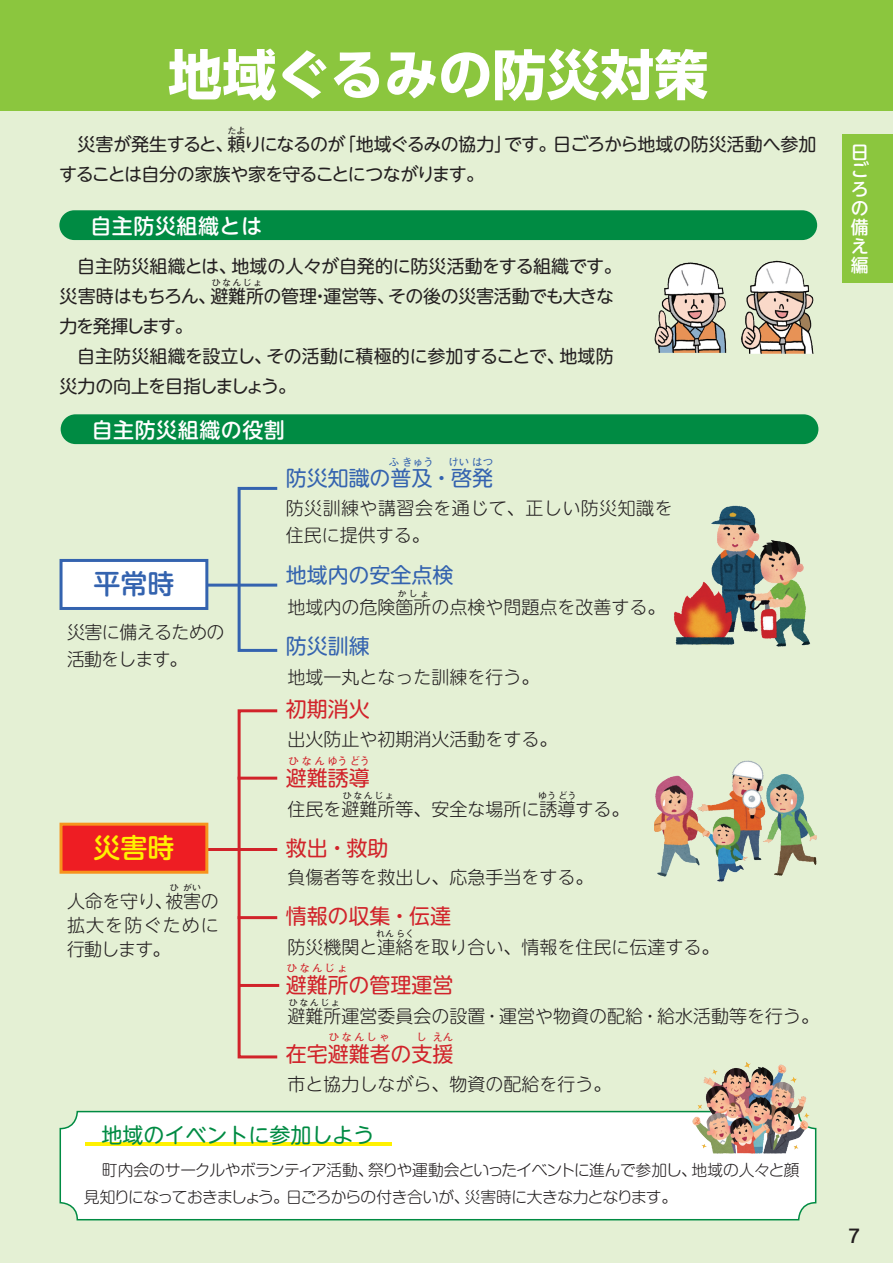
<style>
.page{position:relative;width:893px;height:1263px;background:#e4f0d4}
.page>*{position:absolute;margin:0;border:0;box-sizing:border-box;transform-origin:0 0}
.t1{font:700 54px "UD Shin Go Pro";color:#fff}
.t2{font:500 27px "UD Shin M Go Pro";color:#3463af}
.t3{font:500 27px "UD Shin M Go Pro";color:#fff101}
.t4{font:21px "UD Shin M Go Pro";color:#d1232a}
.t5{font:21px "UD Shin M Go Pro";color:#3463af}
.t6{font:500 21px "UD Shin M Go Pro";letter-spacing:.025em;color:#fff}
.t7{font:21px "UD Shin M Go Pro";color:#008b43}
.t8{font:300 18px "UD Shin M Go Pro";color:#231f20}
.t9{font:18px/30px "UD Shin M Go Pro";letter-spacing:-.02em;color:#231f20}
.t10{font:300 18px/27px "UD Shin M Go Pro";letter-spacing:.025em;color:#231f20}
.t11{font:18px "UD Shin M Go Pro";letter-spacing:-.05em;color:#231f20}
.t12{font:300 18px/27px "UD Shin M Go Pro";letter-spacing:-.03em;color:#231f20}
.t13{font:18px "UD Shin M Go Pro";letter-spacing:-.055em;color:#231f20}
.t14{font:300 18px/24px "UD Shin M Go Pro";letter-spacing:.065em;color:#231f20}
.t15{font:300 18px "UD Shin M Go Pro";letter-spacing:-.02em;color:#231f20}
.t16{font:18px "UD Shin M Go Pro";letter-spacing:-.09em;color:#231f20}
.t17{font:500 18px/18.9px "UD Shin M Go Pro";color:#fff}
.t18{font:18px "Ntoday Std Medium KS";color:#231f20}
.t19{font:300 15.75px/27px "P Shin M Go Pr 6 N";letter-spacing:-.035em;color:#231f20}
.t20{font:300 10.5px "PUD Shin Go Pr 6 N";letter-spacing:.2em;color:#d1232a}
.t21{font:300 10.5px "PUD Shin Go Pr 6 N";color:#3463af}
.t22{font:9px "PUD Shin Go Pr 6 N";letter-spacing:.16em;color:#231f20}
</style>
<div class="page">
<div style="left:0;top:0;width:893px;height:111px;background:#8bc63e"></div>
<div style="left:842px;top:134px;width:51px;height:149px;background:#8bc63e"></div>
<div style="left:60px;top:1111px;width:756px;height:109px;background:#fff;border-radius:17px"></div>
<div style="left:60px;top:1111px;width:756px;height:109px;border:2px solid #008b43;border-radius:17px"></div>
<img style="left:654px;top:262px;width:73px;height:91px">
<img style="left:741px;top:261px;width:73px;height:93px">
<div style="left:238px;top:487px;width:41px;height:165px;border:3px solid #3463af"></div>
<div style="left:61px;top:560px;width:146px;height:48px;background:#fff"></div>
<div style="left:60px;top:559px;width:148px;height:51px;border:3px solid #3463af"></div>
<hr style="left:207px;top:584px;width:70px;height:3px;background:#3463af">
<img style="left:654px;top:760px;width:163px;height:122px">
<img style="left:674px;top:505px;width:136px;height:142px">
<img style="left:691px;top:1062px;width:119px;height:92px">
<div style="left:238px;top:709px;width:41px;height:349px;border:3px solid #d1232a"></div>
<hr style="left:238px;top:916px;width:39px;height:3px;background:#d1232a">
<hr style="left:238px;top:777px;width:39px;height:3px;background:#d1232a">
<hr style="left:205px;top:848px;width:72px;height:3px;background:#d1232a">
<div style="left:61px;top:824px;width:146px;height:48px;background:#ee1d23"></div>
<div style="left:60px;top:823px;width:148px;height:51px;border:3px solid #f7931d"></div>
<hr style="left:85px;top:1142px;width:306px;height:3px;background:#fff101">
<div style="left:59px;top:210px;width:758px;height:30px;background:#008b43;border-radius:15px"></div>
<div style="left:61px;top:414px;width:757px;height:30px;background:#008b43;border-radius:15px"></div>
<hr style="left:240px;top:984px;width:39px;height:3px;background:#d1232a">
<h1 class="t1" style="left:168px;top:31px;width:542px">地域ぐるみの防災対策</h1>
<p class="t22" style="left:228px;top:125px;width:19px">たよ</p>
<p class="t9" style="left:78px;top:128px;width:740px">災害が発生すると、頼りになるのが「地域ぐるみの協力」です。日ごろから地域の防災活動へ参加</p>
<p class="t11" style="left:59px;top:159px;width:427px">することは自分の家族や家を守ることにつながります。</p>
<p class="t6" style="left:90px;top:209px;width:173px">自主防災組織とは</p>
<p class="t9" style="left:60px;top:250px;width:564px;text-indent:18px">自主防災組織とは、地域の人々が自発的に防災活動をする組織です。災害時はもちろん、避難所の管理・運営等、その後の災害活動でも大きな</p>
<p class="t22" style="left:212px;top:277px;width:52px">ひなんじょ</p>
<p class="t16" style="left:60px;top:311px;width:135px">力を発揮します。</p>
<p class="t9" style="left:77px;top:340px;width:538px">自主防災組織を設立し、その活動に積極的に参加することで、地域防</p>
<p class="t13" style="left:60px;top:371px;width:238px">災力の向上を目指しましょう。</p>
<p class="t6" style="left:92px;top:413px;width:195px">自主防災組織の役割</p>
<p class="t21" style="left:389px;top:454px;width:46px">ふ きゅう</p>
<p class="t21" style="left:448px;top:454px;width:46px">けい はつ</p>
<p class="t5" style="left:286px;top:461px;width:209px">防災知識の普及・ 啓発</p>
<h2 class="t2" style="left:93px;top:562px;width:83px">平常時</h2>
<p class="t12" style="left:67px;top:618px;width:159px">災害に備えるための活動をします。</p>
<h2 class="t3" style="left:93px;top:825px;width:83px">災害時</h2>
<p class="t22" style="left:170px;top:882px;width:10px">ひ</p>
<p class="t22" style="left:183px;top:882px;width:19px">がい</p>
<p class="t14" style="left:67px;top:912px;width:153px">拡大を防ぐために行動します。</p>
<p class="t15" style="left:67px;top:886px;width:153px">人命を守り、被害の</p>
<p class="t10" style="left:286px;top:494px;width:388px">防災訓練や講習会を通じて、正しい防災知識を住民に提供する。</p>
<p class="t5" style="left:286px;top:558px;width:169px">地域内の安全点検</p>
<p class="t22" style="left:398px;top:588px;width:33px">かしょ</p>
<p class="t8" style="left:287px;top:592px;width:379px">地域内の危険箇所の点検や問題点を改善する。</p>
<p class="t5" style="left:286px;top:629px;width:85px">防災訓練</p>
<p class="t8" style="left:287px;top:663px;width:254px">地域一丸となった訓練を行う。</p>
<p class="t4" style="left:286px;top:692px;width:85px">初期消火</p>
<p class="t8" style="left:287px;top:725px;width:272px">出火防止や初期消火活動をする。</p>
<p class="t4" style="left:286px;top:761px;width:85px">避難誘導</p>
<p class="t20" style="left:288px;top:753px;width:83px">ひなんゆう どう</p>
<p class="t8" style="left:287px;top:794px;width:343px">住民を避難所等、安全な場所に誘導する。</p>
<p class="t22" style="left:343px;top:791px;width:53px">ひなんじょ</p>
<p class="t22" style="left:538px;top:791px;width:40px">ゆう どう</p>
<p class="t4" style="left:286px;top:830px;width:104px">救出・ 救助</p>
<p class="t8" style="left:287px;top:863px;width:308px">負傷者等を救出し、応急手当をする。</p>
<p class="t4" style="left:286px;top:899px;width:167px">情報の収集・ 伝達</p>
<p class="t8" style="left:287px;top:932px;width:433px">防災機関と連絡を取り合い、情報を住民に伝達する。</p>
<p class="t22" style="left:376px;top:929px;width:40px">れん らく</p>
<p class="t4" style="left:286px;top:968px;width:169px">避難所の管理運営</p>
<p class="t20" style="left:287px;top:960px;width:62px">ひなんじょ</p>
<p class="t8" style="left:287px;top:1001px;width:533px">避難所運営委員会の設置・運営や物資の配給・給水活動等を行う。</p>
<p class="t22" style="left:289px;top:997px;width:53px">ひなんじょ</p>
<p class="t20" style="left:329px;top:1029px;width:62px">ひなんしゃ</p>
<p class="t20" style="left:417px;top:1029px;width:12px">し</p>
<p class="t20" style="left:432px;top:1029px;width:22px">えん</p>
<p class="t8" style="left:287px;top:1070px;width:326px">市と協力しながら、物資の配給を行う。</p>
<p class="t4" style="left:286px;top:1037px;width:169px">在宅避難者の支援</p>
<p class="t7" style="left:102px;top:1118px;width:274px">地域のイベントに参加しよう</p>
<p class="t19" style="left:84px;top:1156px;width:717px;text-indent:18px">町内会のサークルやボランティア活動、祭りや運動会といったイベントに進んで参加し、地域の人々と顔見知りになっておきましょう。日ごろからの付き合いが、災害時に大きな力となります。</p>
<p class="t17" style="left:851px;top:141px;width:20px">日ごろの備え編</p>
<p class="t18" style="left:849px;top:1223px;width:13px">7</p>
</div>
